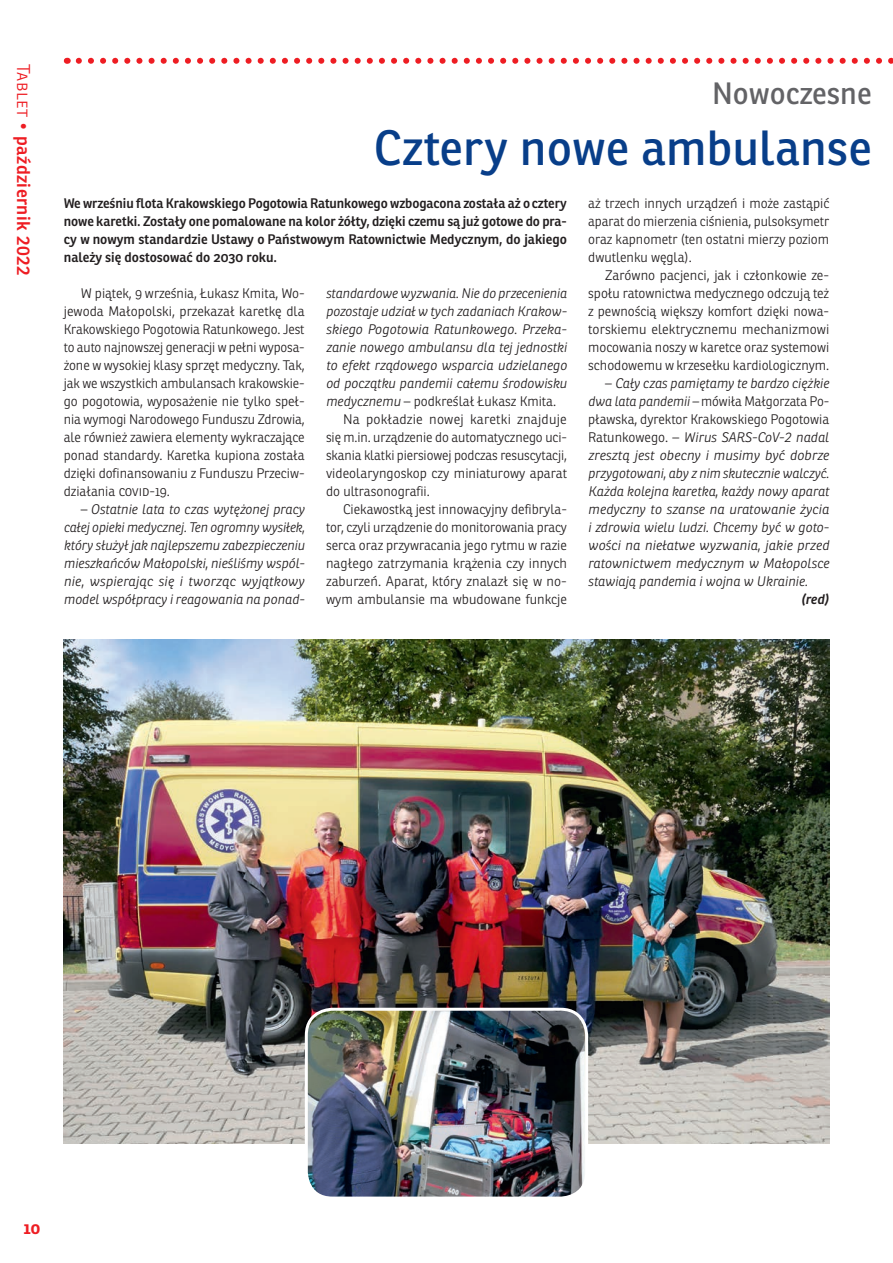
<style>
.page{position:relative;width:893px;height:1263px;background:#fff}
.page>*{position:absolute;margin:0;border:0;box-sizing:border-box;transform-origin:0 0}
.t1{font:48px "Ronnia";color:#083e89}
.t2{font:30px "Ronnia";color:#636366}
.t3{font:600 18px "Ronnia";letter-spacing:.025em;color:#ee1d23}
.t4{font:700 16.5px "Ronnia";color:#ee1d23}
.t5{font:300 13.5px/18px "Ronnia";color:#231f20;text-align:justify}
.t6{font:italic 300 13.5px/18px "Ronnia";color:#231f20;text-align:justify}
.t7{font:600 13.5px/18px "Ronnia";color:#231f20;text-align:justify}
.t8{font:italic 600 13.5px "Ronnia";color:#231f20}
.s1{font-weight:300}
.s2{font-style:normal}
.s3{font-style:italic}
</style>
<div class="page">
<img style="left:64px;top:640px;width:765px;height:504px">
<img style="left:307px;top:1009px;width:280px;height:186px">
<div style="left:305px;top:1008px;width:283px;height:191px;border:3px solid #fff;border-radius:26px"></div>
<svg style="left:79px;top:58px;width:814px;height:6px"></svg>
<h3 class="t3" style="left:35px;top:64px;width:213px;rotate:90deg"><span class="s1">Tablet •</span> październik 2022</h3>
<h2 class="t2" style="left:712px;top:75px;width:161px">Nowoczesne</h2>
<h1 class="t1" style="left:374px;top:118px;width:499px">Cztery nowe ambulanse</h1>
<p class="t7" style="left:64px;top:194px;width:505px">We wrześniu flota Krakowskiego Pogotowia Ratunkowego wzbogacona została aż o cztery nowe karetki. Zostały one pomalowane na kolor żółty, dzięki czemu są już gotowe do pra&shy;cy w nowym standardzie Ustawy o Państwowym Ratownictwie Medycznym, do jakiego należy się dostosować do 2030 roku.</p>
<p class="t5" style="left:64px;top:284px;width:243px;text-indent:17px">W piątek, 9 września, Łukasz Kmita, Wo&shy;jewoda Małopolski, przekazał karetkę dla Krakowskiego Pogotowia Ratunkowego. Jest to auto najnowszej generacji w pełni wyposa&shy;żone w wysokiej klasy sprzęt medyczny. Tak, jak we wszystkich ambulansach krakowskie&shy;go pogotowia, wyposażenie nie tylko speł&shy;nia wymogi Narodowego Funduszu Zdrowia, ale również zawiera elementy wykraczające ponad standardy. Karetka kupiona została dzięki dofinansowaniu z Funduszu Przeciw&shy;działania covid-19.</p>
<p class="t6" style="left:64px;top:500px;width:243px;text-indent:17px"><span class="s2">–</span> Ostatnie lata to czas wytężonej pracy całej opieki medycznej. Ten ogromny wysiłek, który służył jak najlepszemu zabezpieczeniu mieszkańców Małopolski, nieśliśmy wspól&shy;nie, wspierając się i tworząc wyjątkowy model współpracy i reagowania na ponad-</p>
<p class="t6" style="left:326px;top:284px;width:243px">standardowe wyzwania. Nie do przecenienia</p>
<p class="t6" style="left:326px;top:302px;width:242px">pozostaje udział w tych zadaniach Krakow-</p>
<p class="t6" style="left:326px;top:320px;width:242px">skiego Pogotowia Ratunkowego. Przeka-</p>
<p class="t6" style="left:326px;top:338px;width:242px">zanie nowego ambulansu dla tej jednostki</p>
<p class="t6" style="left:326px;top:356px;width:243px">to efekt rządowego wsparcia udzielanego</p>
<p class="t6" style="left:326px;top:374px;width:242px">od początku pandemii całemu środowisku</p>
<p class="t5" style="left:326px;top:392px;width:232px"><span class="s3">medycznemu</span> – podkreślał Łukasz Kmita.</p>
<p class="t5" style="left:343px;top:410px;width:225px">Na pokładzie nowej karetki znajduje</p>
<p class="t5" style="left:326px;top:428px;width:242px">się m.in. urządzenie do automatycznego uci-</p>
<p class="t5" style="left:326px;top:446px;width:242px">skania klatki piersiowej podczas resuscytacji,</p>
<p class="t5" style="left:326px;top:464px;width:243px">videolaryngoskop czy miniaturowy aparat</p>
<p class="t5" style="left:326px;top:482px;width:105px">do ultrasonografii.</p>
<p class="t5" style="left:343px;top:500px;width:225px">Ciekawostką jest innowacyjny defibryla-</p>
<p class="t5" style="left:326px;top:518px;width:242px">tor, czyli urządzenie do monitorowania pracy</p>
<p class="t5" style="left:326px;top:536px;width:242px">serca oraz przywracania jego rytmu w razie</p>
<p class="t5" style="left:326px;top:554px;width:243px">nagłego zatrzymania krążenia czy innych</p>
<p class="t5" style="left:326px;top:572px;width:242px">zaburzeń. Aparat, który znalazł się w no-</p>
<p class="t5" style="left:326px;top:590px;width:242px">wym ambulansie ma wbudowane funkcje</p>
<p class="t5" style="left:588px;top:194px;width:243px">aż trzech innych urządzeń i może zastąpić aparat do mierzenia ciśnienia, pulsoksymetr oraz kapnometr (ten ostatni mierzy poziom dwutlenku węgla).</p>
<p class="t5" style="left:588px;top:266px;width:243px;text-indent:17px">Zarówno pacjenci, jak i członkowie ze&shy;społu ratownictwa medycznego odczują też z pewnością większy komfort dzięki nowa&shy;torskiemu elektrycznemu mechanizmowi mocowania noszy w karetce oraz systemowi schodowemu w krzesełku kardiologicznym.</p>
<p class="t6" style="left:588px;top:374px;width:243px;text-indent:17px"><span class="s2">–</span> Cały czas pamiętamy te bardzo ciężkie dwa lata pandemii – <span class="s2">mówiła Małgorzata Po&shy;pławska, dyrektor Krakowskiego Pogotowia Ratunkowego. –</span> Wirus SARS-CoV-2 nadal zresztą jest obecny i musimy być dobrze przygotowani, aby z nim skutecznie walczyć.<br>Każda kolejna karetka, każdy nowy aparat medyczny to szanse na uratowanie życia i zdrowia wielu ludzi. Chcemy być w goto&shy;wości na niełatwe wyzwania, jakie przed ratownictwem medycznym w Małopolsce stawiają pandemia i wojna w Ukrainie.</p>
<p class="t8" style="left:801px;top:591px;width:29px">(red)</p>
<p class="t4" style="left:24px;top:1217px;width:18px">10</p>
</div>
